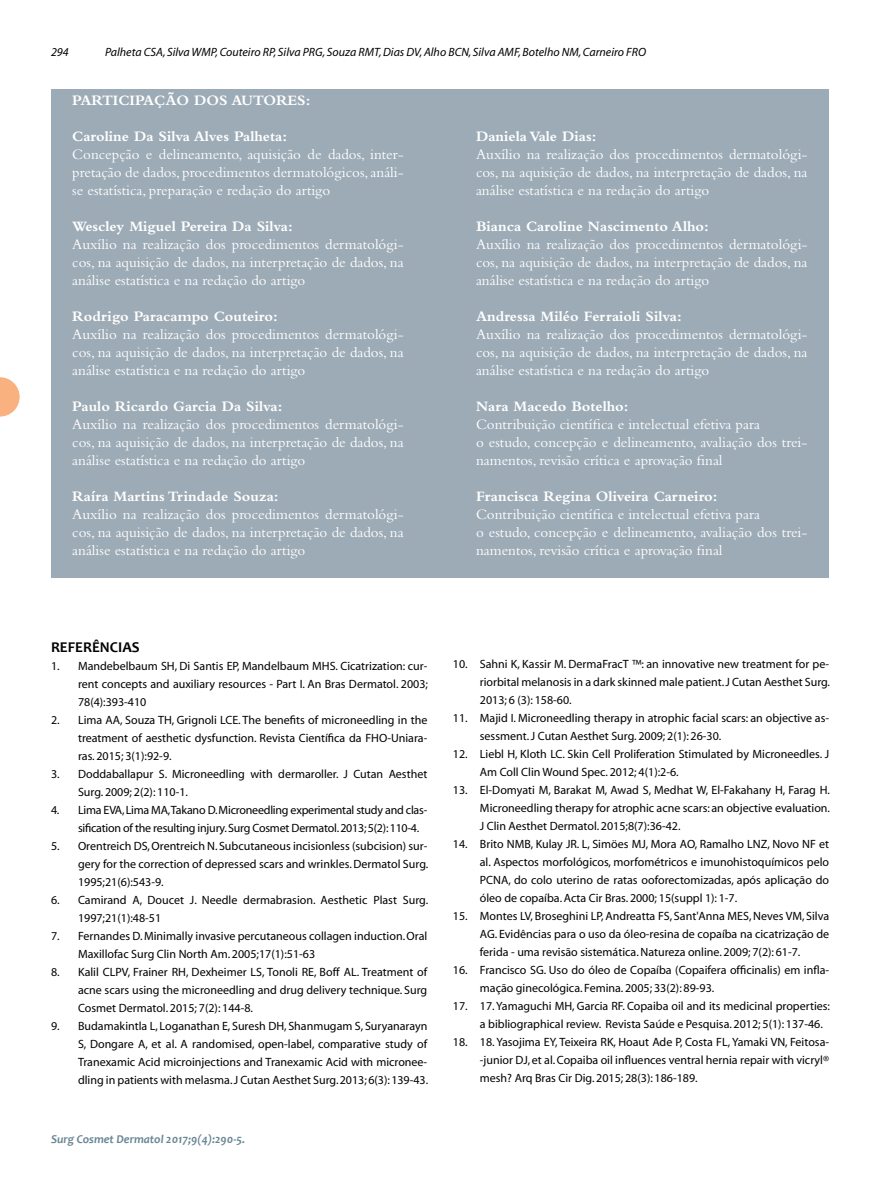
<style>
.page{position:relative;width:893px;height:1191px;background:#fff}
.page>*{position:absolute;margin:0;border:0;box-sizing:border-box;transform-origin:0 0}
.t1{font:15px/18px "Bembo";color:#fff;text-align:justify}
.t2{font:700 15px "Bembo";color:#fff}
.t3{font:700 15px "Candara";color:#000}
.t4{font:12px/18px "Myriad";color:#000;text-align:justify}
.t5{font:12px/18px "Myriad";letter-spacing:-.02em;color:#000}
.t6{font:italic 12px "Myriad";color:#000}
.t7{font:italic 700 12px "Candara";color:#688594}
</style>
<div class="page">
<svg style="left:0;top:377px;width:20px;height:39px"></svg>
<div style="left:51px;top:89px;width:778px;height:488px;background:#9cabb6"></div>
<p class="t6" style="left:51px;top:46px;width:19px">294</p>
<p class="t6" style="left:105px;top:46px;width:543px">Palheta CSA, Silva WMP, Couteiro RP, Silva PRG, Souza RMT, Dias DV, Alho BCN, Silva AMF, Botelho NM, Carneiro FRO</p>
<p class="t2" style="left:72px;top:92px;width:240px">PARTICIPAÇÃO DOS AUTORES:</p>
<p class="t2" style="left:72px;top:128px;width:216px">Caroline Da Silva Alves Palheta:</p>
<p class="t1" style="left:72px;top:145px;width:333px">Concepção e delineamento, aquisição de dados, inter&shy;pretação de dados, procedimentos dermatológicos, análi&shy;se estatística, preparação e redação do artigo</p>
<p class="t2" style="left:72px;top:218px;width:222px">Wescley Miguel Pereira Da Silva:</p>
<p class="t1" style="left:72px;top:235px;width:333px">Auxílio na realização dos procedimentos dermatológi&shy;cos, na aquisição de dados, na interpretação de dados, na análise estatística e na redação do artigo</p>
<p class="t2" style="left:72px;top:308px;width:207px">Rodrigo Paracampo Couteiro:</p>
<p class="t1" style="left:72px;top:325px;width:333px">Auxílio na realização dos procedimentos dermatológi&shy;cos, na aquisição de dados, na interpretação de dados, na análise estatística e na redação do artigo</p>
<p class="t2" style="left:72px;top:398px;width:212px">Paulo Ricardo Garcia Da Silva:</p>
<p class="t1" style="left:72px;top:415px;width:333px">Auxílio na realização dos procedimentos dermatológi&shy;cos, na aquisição de dados, na interpretação de dados, na análise estatística e na redação do artigo</p>
<p class="t2" style="left:72px;top:488px;width:208px">Raíra Martins Trindade Souza:</p>
<p class="t1" style="left:72px;top:505px;width:333px">Auxílio na realização dos procedimentos dermatológi&shy;cos, na aquisição de dados, na interpretação de dados, na análise estatística e na redação do artigo</p>
<p class="t2" style="left:476px;top:128px;width:122px">Daniela Vale Dias:</p>
<p class="t1" style="left:476px;top:145px;width:333px">Auxílio na realização dos procedimentos dermatológi&shy;cos, na aquisição de dados, na interpretação de dados, na análise estatística e na redação do artigo</p>
<p class="t2" style="left:476px;top:218px;width:234px">Bianca Caroline Nascimento Alho:</p>
<p class="t1" style="left:476px;top:235px;width:333px">Auxílio na realização dos procedimentos dermatológi&shy;cos, na aquisição de dados, na interpretação de dados, na análise estatística e na redação do artigo</p>
<p class="t2" style="left:476px;top:308px;width:207px">Andressa Miléo Ferraioli Silva:</p>
<p class="t1" style="left:476px;top:325px;width:333px">Auxílio na realização dos procedimentos dermatológi&shy;cos, na aquisição de dados, na interpretação de dados, na análise estatística e na redação do artigo</p>
<p class="t2" style="left:476px;top:398px;width:154px">Nara Macedo Botelho:</p>
<p class="t1" style="left:476px;top:415px;width:333px;text-align:left">Contribuição científica e intelectual efetiva para<br>o estudo, concepção e delineamento, avaliação dos trei&shy;namentos, revisão crítica e aprovação final</p>
<p class="t2" style="left:476px;top:488px;width:243px">Francisca Regina Oliveira Carneiro:</p>
<p class="t1" style="left:476px;top:505px;width:333px;text-align:left">Contribuição científica e intelectual efetiva para<br>o estudo, concepção e delineamento, avaliação dos trei&shy;namentos, revisão crítica e aprovação final</p>
<p class="t3" style="left:51px;top:637px;width:90px">REFERÊNCIAS</p>
<p class="t4" style="left:78px;top:657px;width:352px;text-indent:-27px">1. Mandebelbaum SH, Di Santis EP, Mandelbaum MHS. Cicatrization: cur&shy;rent concepts and auxiliary resources - Part I. An Bras Dermatol. 2003; 78(4):393-410</p>
<p class="t4" style="left:78px;top:711px;width:351px;text-indent:-27px">2. Lima AA, Souza TH, Grignoli LCE. The benefits of microneedling in the treatment of aesthetic dysfunction. Revista Científica da FHO-Uniara&shy;ras. 2015; 3(1):92-9.</p>
<p class="t4" style="left:78px;top:765px;width:351px;text-indent:-27px">3. Doddaballapur S. Microneedling with dermaroller. J Cutan Aesthet<br>Surg. 2009; 2(2): 110-1.</p>
<p class="t5" style="left:78px;top:801px;width:351px;text-indent:-27px">4. Lima EVA, Lima MA,Takano D. Microneedling experimental study and clas&shy;sification of the resulting injury. Surg Cosmet Dermatol. 2013; 5(2): 110-4.</p>
<p class="t4" style="left:78px;top:837px;width:352px;text-indent:-27px">5. Orentreich DS, Orentreich N. Subcutaneous incisionless (subcision) sur&shy;gery for the correction of depressed scars and wrinkles. Dermatol Surg.<br>1995;21(6):543-9.</p>
<p class="t4" style="left:78px;top:891px;width:352px;text-indent:-27px">6. Camirand A, Doucet J. Needle dermabrasion. Aesthetic Plast Surg.<br>1997;21(1):48-51</p>
<p class="t4" style="left:78px;top:927px;width:351px;text-indent:-27px">7. Fernandes D. Minimally invasive percutaneous collagen induction. Oral<br>Maxillofac Surg Clin North Am. 2005;17(1):51-63</p>
<p class="t4" style="left:78px;top:963px;width:351px;text-indent:-27px">8. Kalil CLPV, Frainer RH, Dexheimer LS, Tonoli RE, Boff AL. Treatment of acne scars using the microneedling and drug delivery technique. Surg Cosmet Dermatol. 2015; 7(2): 144-8.</p>
<p class="t4" style="left:78px;top:1017px;width:352px;text-indent:-27px">9. Budamakintla L, Loganathan E, Suresh DH, Shanmugam S, Suryanarayn S, Dongare A, et al. A randomised, open-label, comparative study of Tranexamic Acid microinjections and Tranexamic Acid with micronee&shy;dling in patients with melasma. J Cutan Aesthet Surg. 2013; 6(3): 139-43.</p>
<p class="t7" style="left:51px;top:1131px;width:196px">Surg Cosmet Dermatol 2017;9(4):290-5.</p>
<p class="t4" style="left:480px;top:656px;width:352px;text-indent:-27px">10. Sahni K, Kassir M. DermaFracT ™: an innovative new treatment for pe&shy;riorbital melanosis in a dark skinned male patient. J Cutan Aesthet Surg.<br>2013; 6 (3): 158-60.</p>
<p class="t4" style="left:480px;top:710px;width:351px;text-indent:-27px">11. Majid I. Microneedling therapy in atrophic facial scars: an objective as&shy;sessment. J Cutan Aesthet Surg. 2009; 2(1): 26-30.</p>
<p class="t4" style="left:480px;top:746px;width:351px;text-indent:-27px">12. Liebl H, Kloth LC. Skin Cell Proliferation Stimulated by Microneedles. J<br>Am Coll Clin Wound Spec. 2012; 4(1):2-6.</p>
<p class="t4" style="left:480px;top:782px;width:352px;text-indent:-27px">13. El-Domyati M, Barakat M, Awad S, Medhat W, El-Fakahany H, Farag H.<br>Microneedling therapy for atrophic acne scars: an objective evaluation.<br>J Clin Aesthet Dermatol. 2015;8(7):36-42.</p>
<p class="t4" style="left:480px;top:836px;width:351px;text-indent:-27px">14. Brito NMB, Kulay JR. L, Simöes MJ, Mora AO, Ramalho LNZ, Novo NF et al. Aspectos morfológicos, morfométricos e imunohistoquímicos pelo PCNA, do colo uterino de ratas ooforectomizadas, após aplicação do óleo de copaíba. Acta Cir Bras. 2000; 15(suppl 1): 1-7.</p>
<p class="t4" style="left:480px;top:908px;width:351px;text-indent:-27px">15. Montes LV, Broseghini LP, Andreatta FS, Sant'Anna MES, Neves VM, Silva AG. Evidências para o uso da óleo-resina de copaíba na cicatrização de ferida - uma revisão sistemática. Natureza online. 2009; 7(2): 61-7.</p>
<p class="t4" style="left:480px;top:962px;width:351px;text-indent:-27px">16. Francisco SG. Uso do óleo de Copaíba (Copaifera officinalis) em infla&shy;mação ginecológica. Femina. 2005; 33(2): 89-93.</p>
<p class="t4" style="left:480px;top:998px;width:352px;text-indent:-27px">17. 17. Yamaguchi MH, Garcia RF. Copaiba oil and its medicinal properties: a bibliographical review. Revista Saúde e Pesquisa. 2012; 5(1): 137-46.</p>
<p class="t4" style="left:480px;top:1034px;width:351px;text-indent:-27px">18. 18. Yasojima EY, Teixeira RK, Hoaut Ade P, Costa FL, Yamaki VN, Feitosa--junior DJ, et al. Copaiba oil influences ventral hernia repair with vicryl® mesh? Arq Bras Cir Dig. 2015; 28(3): 186-189.</p>
</div>
